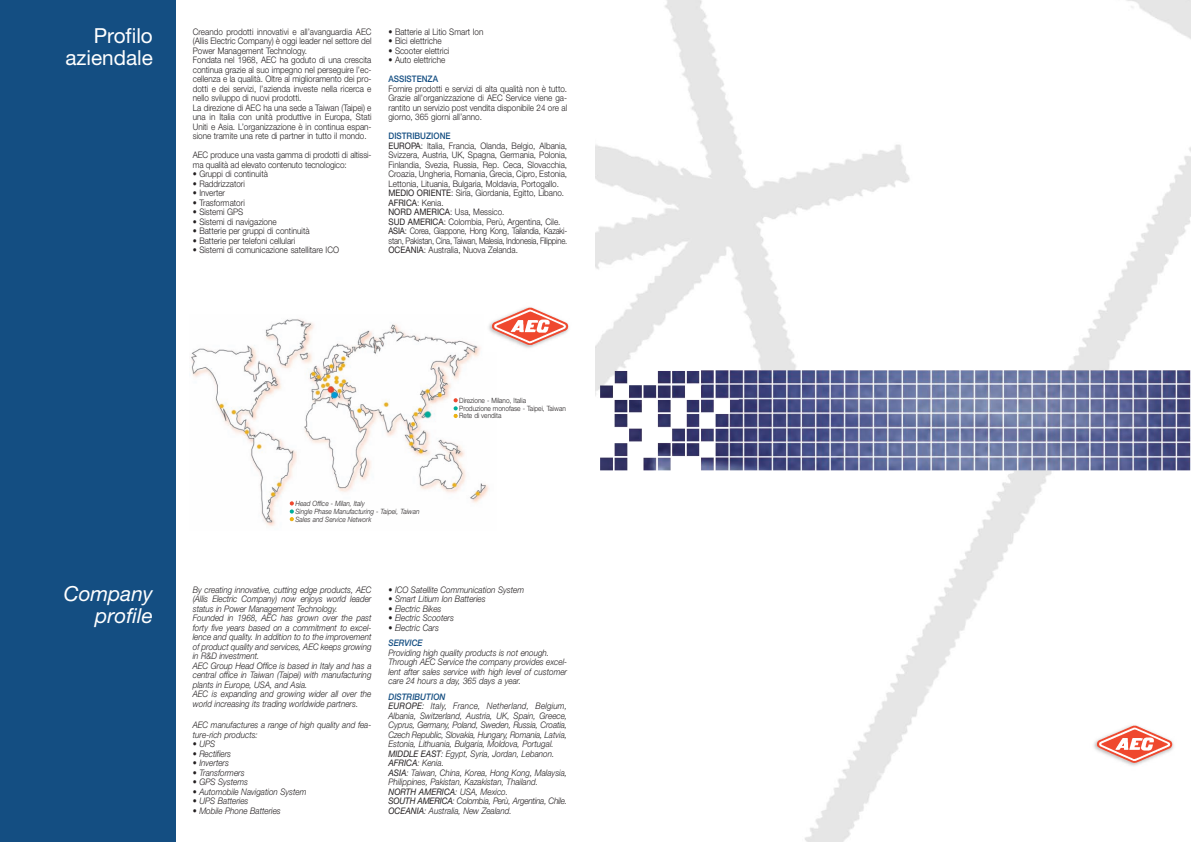
<style>
.page{position:relative;width:1191px;height:842px;background:#fff}
.page>*{position:absolute;margin:0;border:0;box-sizing:border-box;transform-origin:0 0}
.t1{font:20.7px/22px "Helvetica Neue";color:#fff;text-align:right}
.t2{font:italic 20.7px/22px "Helvetica Neue";color:#fff;text-align:right}
.t3{font:300 9px/9.5px "Helvetica Neue";color:#231f20;scale:.9 1}
.t4{font:italic 300 9px/9.5px "Helvetica Neue";color:#231f20;scale:.9 1}
.t5{font:500 9px "Helvetica Neue";color:#144e82;scale:.9 1}
.t6{font:italic 500 9px "Helvetica Neue";color:#144e82;scale:.9 1}
.t7{font:italic 300 7.2px "Helvetica Neue";color:#231f20;scale:.9 1}
.t8{font:300 7.2px "Helvetica Neue";color:#231f20;scale:.9 1}
.s1{font-weight:500;color:#144e82}
.s2{font-weight:400}
</style>
<div class="page">
<div style="left:0;top:0;width:176px;height:842px;background:#144e82"></div>
<img style="left:191px;top:319px;width:298px;height:207px">
<svg style="left:453px;top:398px;width:5px;height:20px"></svg>
<svg style="left:290px;top:501px;width:4px;height:20px"></svg>
<svg style="left:485px;top:307px;width:84px;height:44px"></svg>
<img style="left:595px;top:0;width:596px;height:842px">
<img style="left:600px;top:370px;width:591px;height:100px">
<svg style="left:1089px;top:717px;width:87px;height:57px"></svg>
<div style="left:595px;top:804px;width:58px;height:38px;background:#fff"></div>
<h1 class="t1" style="left:65px;top:27px;width:89px">Profilo aziendale</h1>
<p class="t3" style="left:193px;top:28px;width:200px">Creando prodotti innovativi e all’avanguardia AEC (Allis Electric Company) è oggi leader nel settore del Power Management Technology.<br>Fondata nel 1968, AEC ha goduto di una crescita continua grazie al suo impegno nel perseguire l’ec&shy;cellenza e la qualità. Oltre al miglioramento dei pro&shy;dotti e dei servizi, l’azienda investe nella ricerca e nello sviluppo di nuovi prodotti.<br>La direzione di AEC ha una sede a Taiwan (Taipei) e una in Italia con unità produttive in Europa, Stati Uniti e Asia. L’organizzazione è in continua espan&shy;sione tramite una rete di partner in tutto il mondo.</p>
<p class="t3" style="left:193px;top:151px;width:200px">AEC produce una vasta gamma di prodotti di altissi&shy;ma qualità ad elevato contenuto tecnologico:</p>
<p class="t3" style="left:193px;top:170px;width:85px">• Gruppi di continuità</p>
<p class="t3" style="left:193px;top:180px;width:59px">• Raddrizzatori</p>
<p class="t3" style="left:193px;top:189px;width:37px">• Inverter</p>
<p class="t3" style="left:193px;top:199px;width:59px">• Trasformatori</p>
<p class="t3" style="left:193px;top:208px;width:58px">• Sistemi GPS</p>
<p class="t3" style="left:193px;top:218px;width:95px">• Sistemi di navigazione</p>
<p class="t3" style="left:193px;top:227px;width:131px">• Batterie per gruppi di continuità</p>
<p class="t3" style="left:193px;top:237px;width:115px">• Batterie per telefoni cellulari</p>
<p class="t3" style="left:193px;top:246px;width:164px">• Sistemi di comunicazione satellitare ICO</p>
<p class="t3" style="left:388px;top:28px;width:107px">• Batterie al Litio Smart Ion</p>
<p class="t3" style="left:388px;top:37px;width:61px">• Bici elettriche</p>
<p class="t3" style="left:388px;top:47px;width:69px">• Scooter elettrici</p>
<p class="t3" style="left:388px;top:56px;width:65px">• Auto elettriche</p>
<p class="t5" style="left:388px;top:76px;width:57px">ASSISTENZA</p>
<p class="t3" style="left:388px;top:85px;width:200px;text-align:justify">Fornire prodotti e servizi di alta qualità non è tutto.<br>Grazie all’organizzazione di AEC Service viene ga&shy;rantito un servizio post vendita disponibile 24 ore al giorno, 365 giorni all’anno.</p>
<p class="t3" style="left:388px;top:132px;width:200px"><span class="s1">DISTRIBUZIONE<br></span><span class="s2">EUROPA</span>: Italia, Francia, Olanda, Belgio, Albania, Svizzera, Austria, UK, Spagna, Germania, Polonia, Finlandia, Svezia, Russia, Rep. Ceca, Slovacchia, Croazia, Ungheria, Romania, Grecia, Cipro, Estonia, Lettonia, Lituania, Bulgaria, Moldavia, Portogallo.<br><span class="s2">MEDIO ORIENTE</span>: Siria, Giordania, Egitto, Libano.<br><span class="s2">AFRICA</span>: Kenia.<br><span class="s2">NORD AMERICA</span>: Usa, Messico.<br><span class="s2">SUD AMERICA</span>: Colombia, Perù, Argentina, Cile.<br><span class="s2">ASIA</span>: Corea, Giappone, Hong Kong, Tailandia, Kazaki&shy;stan, Pakistan, Cina, Taiwan, Malesia, Indonesia, Filippine.<br><span class="s2">OCEANIA</span>: Australia, Nuova Zelanda.</p>
<h1 class="t2" style="left:64px;top:585px;width:91px">Company profile</h1>
<p class="t7" style="left:290px;top:501px;width:84px">• Head Office - Milan, Italy</p>
<p class="t7" style="left:290px;top:509px;width:145px">• Single Phase Manufacturing - Taipei, Taiwan</p>
<p class="t7" style="left:290px;top:516px;width:92px">• Sales and Service Network</p>
<p class="t8" style="left:454px;top:398px;width:82px">• Direzione - Milano, Italia</p>
<p class="t8" style="left:454px;top:405px;width:126px">• Produzione monofase - Taipei, Taiwan</p>
<p class="t8" style="left:454px;top:413px;width:54px">• Rete di vendita</p>
<p class="t4" style="left:193px;top:586px;width:200px">By creating innovative, cutting edge products, AEC (Allis Electric Company) now enjoys world leader status in Power Management Technology.<br>Founded in 1968, AEC has grown over the past forty five years based on a commitment to excel&shy;lence and quality. In addition to to the improvement of product quality and services, AEC keeps growing in R&amp;D investment.<br>AEC Group Head Office is based in Italy and has a central office in Taiwan (Taipei) with manufacturing plants in Europe, USA, and Asia.<br>AEC is expanding and growing wider all over the world increasing its trading worldwide partners.</p>
<p class="t4" style="left:193px;top:721px;width:200px">AEC manufactures a range of high quality and fea&shy;ture-rich products:</p>
<p class="t4" style="left:193px;top:740px;width:26px">• UPS</p>
<p class="t4" style="left:193px;top:750px;width:44px">• Rectifiers</p>
<p class="t4" style="left:193px;top:759px;width:42px">• Inverters</p>
<p class="t4" style="left:193px;top:769px;width:59px">• Transformers</p>
<p class="t4" style="left:193px;top:778px;width:63px">• GPS Systems</p>
<p class="t4" style="left:193px;top:788px;width:128px">• Automobile Navigation System</p>
<p class="t4" style="left:193px;top:797px;width:63px">• UPS Batteries</p>
<p class="t4" style="left:193px;top:807px;width:99px">• Mobile Phone Batteries</p>
<p class="t4" style="left:388px;top:586px;width:152px">• ICO Satellite Communication System</p>
<p class="t4" style="left:388px;top:595px;width:110px">• Smart Litium Ion Batteries</p>
<p class="t4" style="left:388px;top:605px;width:60px">• Electric Bikes</p>
<p class="t4" style="left:388px;top:614px;width:74px">• Electric Scooters</p>
<p class="t4" style="left:388px;top:624px;width:58px">• Electric Cars</p>
<p class="t6" style="left:388px;top:640px;width:40px">SERVICE</p>
<p class="t4" style="left:388px;top:649px;width:200px">Providing high quality products is not enough.<br>Through AEC Service the company provides excel&shy;lent after sales service with high level of customer care 24 hours a day, 365 days a year.</p>
<p class="t4" style="left:388px;top:693px;width:200px"><span class="s1">DISTRIBUTION<br></span><span class="s2">EUROPE</span>: Italy, France, Netherland, Belgium, Albania, Switzerland, Austria, UK, Spain, Greece, Cyprus, Germany, Poland, Sweden, Russia, Croatia, Czech Republic, Slovakia, Hungary, Romania, Latvia, Estonia, Lithuania, Bulgaria, Moldova, Portugal.<br><span class="s2">MIDDLE EAST</span>: Egypt, Syria, Jordan, Lebanon.<br><span class="s2">AFRICA</span>: Kenia.<br><span class="s2">ASIA</span>: Taiwan, China, Korea, Hong Kong, Malaysia, Philippines, Pakistan, Kazakistan, Thailand.<br><span class="s2">NORTH AMERICA</span>: USA, Mexico.<br><span class="s2">SOUTH AMERICA</span>: Colombia, Perù, Argentina, Chile.<br><span class="s2">OCEANIA</span>: Australia, New Zealand.</p>
</div>
